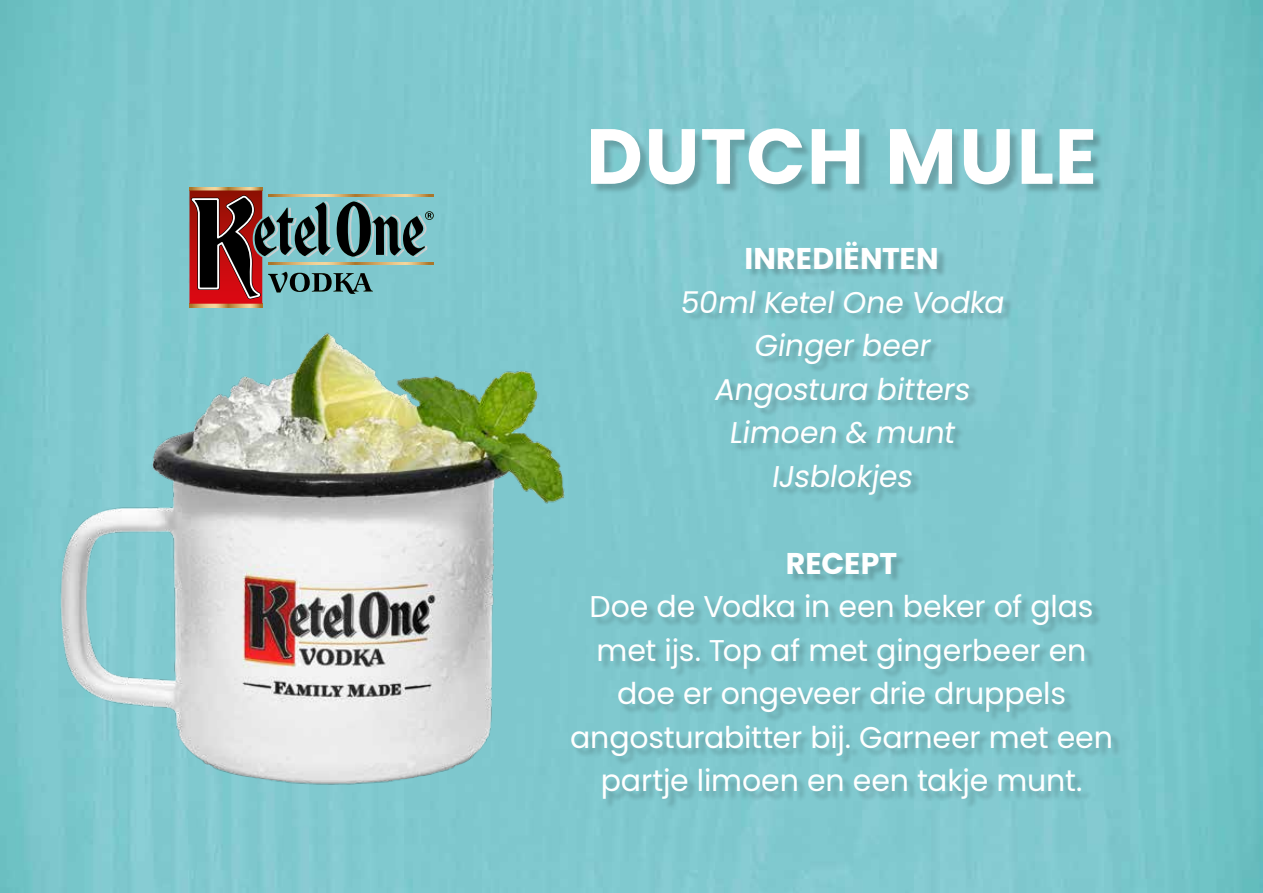
<style>
.page{position:relative;width:1263px;height:893px;background:#fff}
.page>*{position:absolute;margin:0;border:0;box-sizing:border-box;transform-origin:0 0}
.t1{font:700 78px "Poppins";letter-spacing:.015em;color:#fff}
.t2{font:30px/43.5px "Poppins";letter-spacing:-.005em;color:#fff;text-align:center}
.t3{font:700 30px "Poppins";letter-spacing:.005em;color:#fff}
</style>
<div class="page">
<img style="left:0;top:0;width:1263px;height:893px">
<img style="left:35px;top:270px;width:553px;height:575px">
<div style="left:573px;top:243px;width:548px;height:566px;background:#000;opacity:.2"></div>
<div style="left:592px;top:130px;width:512px;height:65px;background:#000;opacity:.2"></div>
<svg style="left:189px;top:304px;width:73px;height:3px"></svg>
<svg style="left:189px;top:187px;width:73px;height:3px"></svg>
<svg style="left:189px;top:190px;width:245px;height:114px;background:#6e7777"></svg>
<h1 class="t1" style="left:586px;top:111px;width:512px">DUTCH MULE</h1>
<p class="t3" style="left:744px;top:241px;width:196px">INREDIËNTEN</p>
<p class="t2" style="left:679px;top:280px;width:332px">50mlKetelOne Vodka<br>Gingerbeer<br>Angostura bitters<br>Limoen &amp; munt<br>IJsblokjes</p>
<p class="t3" style="left:786px;top:546px;width:113px">RECEPT</p>
<p class="t2" style="left:570px;top:585px;width:544px">Doe de Vodka in een beker of glas met ijs. Top af met gingerbeer en doe er ongeveer drie druppels angosturabitter bij. Garneer met een partje limoen en een takje munt.</p>
</div>
